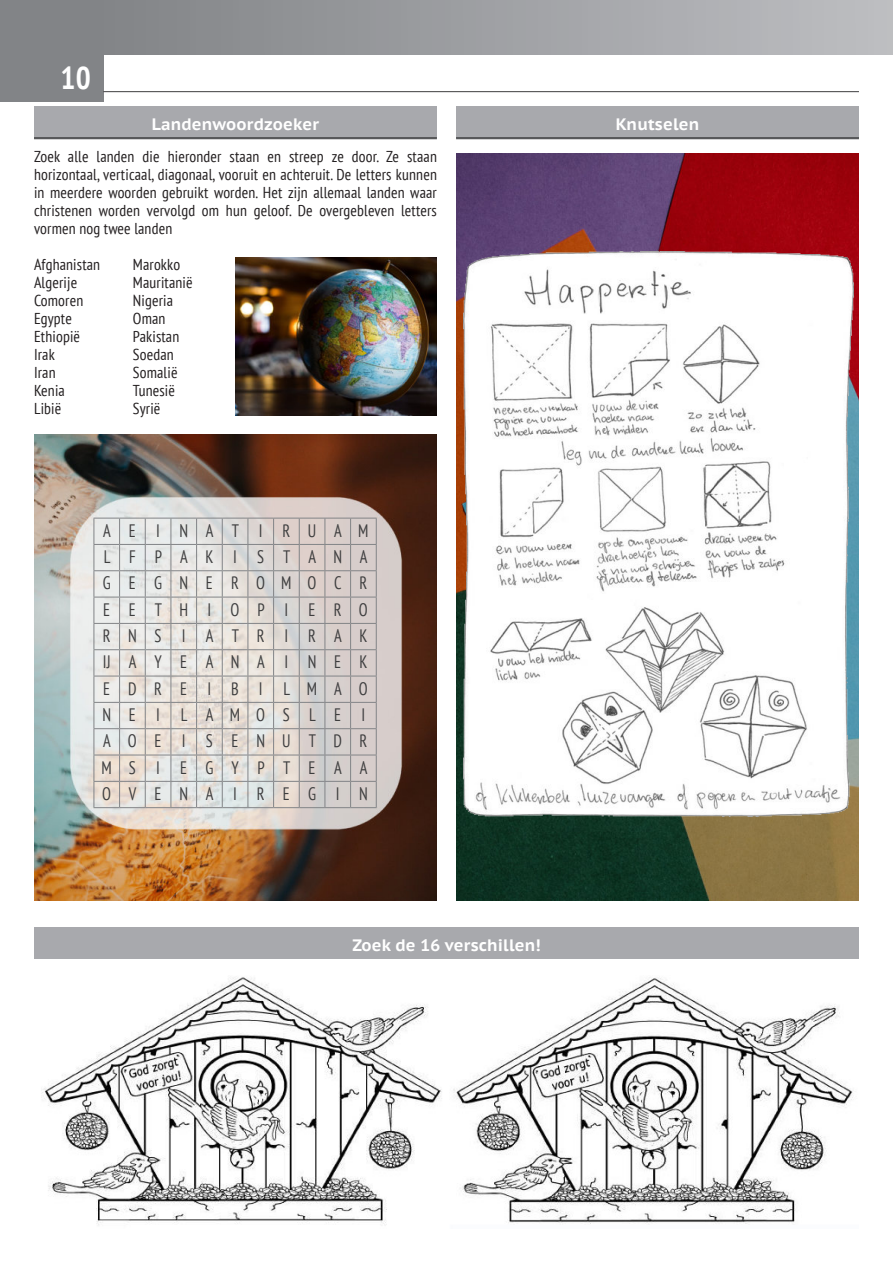
<style>
.page{position:relative;width:893px;height:1263px;background:#fff}
.page>*{position:absolute;margin:0;border:0;box-sizing:border-box;transform-origin:0 0}
.t1{font:700 condensed 31.5px "PT Sans";color:#fff}
.t2{font:condensed 18px/26.2px "PT Sans";letter-spacing:1.12em;color:#3e3e3f;scale:.9 1}
.t3{font:700 16.5px "PT Sans Caption";letter-spacing:.01em;color:#fff}
.t4{font:condensed 15.75px/18px "PT Sans";letter-spacing:.01em;color:#231f20}
</style>
<div class="page">
<div style="left:103px;top:0;width:790px;height:55px;background:linear-gradient(to right,#828487,#bdbec2)"></div>
<div style="left:0;top:0;width:104px;height:102px;background:#828487"></div>
<hr style="left:103px;top:91px;width:756px;height:1px;background:#3e3e3f">
<div style="left:456px;top:106px;width:403px;height:31px;background:#a8a9ad"></div>
<hr style="left:456px;top:137px;width:403px;height:2px;background:#57585a">
<div style="left:34px;top:927px;width:825px;height:32px;background:#a8a9ad"></div>
<img style="left:41px;top:977px;width:812px;height:248px">
<img style="left:456px;top:153px;width:403px;height:747px">
<div style="left:34px;top:106px;width:403px;height:31px;background:#a8a9ad"></div>
<hr style="left:34px;top:137px;width:403px;height:2px;background:#57585a">
<img style="left:235px;top:257px;width:202px;height:158px">
<img style="left:34px;top:435px;width:403px;height:465px">
<svg style="left:94px;top:518px;width:283px;height:290px;background:#dad6d2"></svg>
<img style="left:463px;top:251px;width:390px;height:565px">
<h1 class="t1" style="left:61px;top:64px;width:32px">10</h1>
<p class="t3" style="left:152px;top:118px;width:169px">Landenwoordzoeker</p>
<p class="t4" style="left:34px;top:149px;width:404px;text-align:justify">Zoek alle landen die hieronder staan en streep ze door. Ze staan horizontaal, verticaal, diagonaal, vooruit en achteruit. De letters kunnen in meerdere woorden gebruikt worden. Het zijn allemaal landen waar christenen worden vervolgd om hun geloof. De overgebleven letters vormen nog twee landen</p>
<p class="t4" style="left:34px;top:257px;width:68px">Afghanistan<br>Algerije<br>Comoren<br>Egypte<br>Ethiopië<br>Irak<br>Iran<br>Kenia<br>Libië</p>
<p class="t4" style="left:133px;top:257px;width:61px">Marokko<br>Mauritanië<br>Nigeria<br>Oman<br>Pakistan<br>Soedan<br>Somalië<br>Tunesië<br>Syrië</p>
<p class="t2" style="left:102px;top:519px;width:298px">AE INATIRUAM<br>LFPAKI STANA<br>GEGNEROMOCR<br>EETHIOPIERO<br>RNS I ATRIRAK<br>IJAYEANAINEK<br>EDRE I B I LMAO<br>NE I LAMOSLE I<br>AOE I SENUTDR<br>MS I EGYPTEAA<br>OVENAIREGIN</p>
<p class="t3" style="left:352px;top:939px;width:190px">Zoek de 16 verschillen!</p>
<p class="t3" style="left:616px;top:118px;width:85px">Knutselen</p>
</div>
